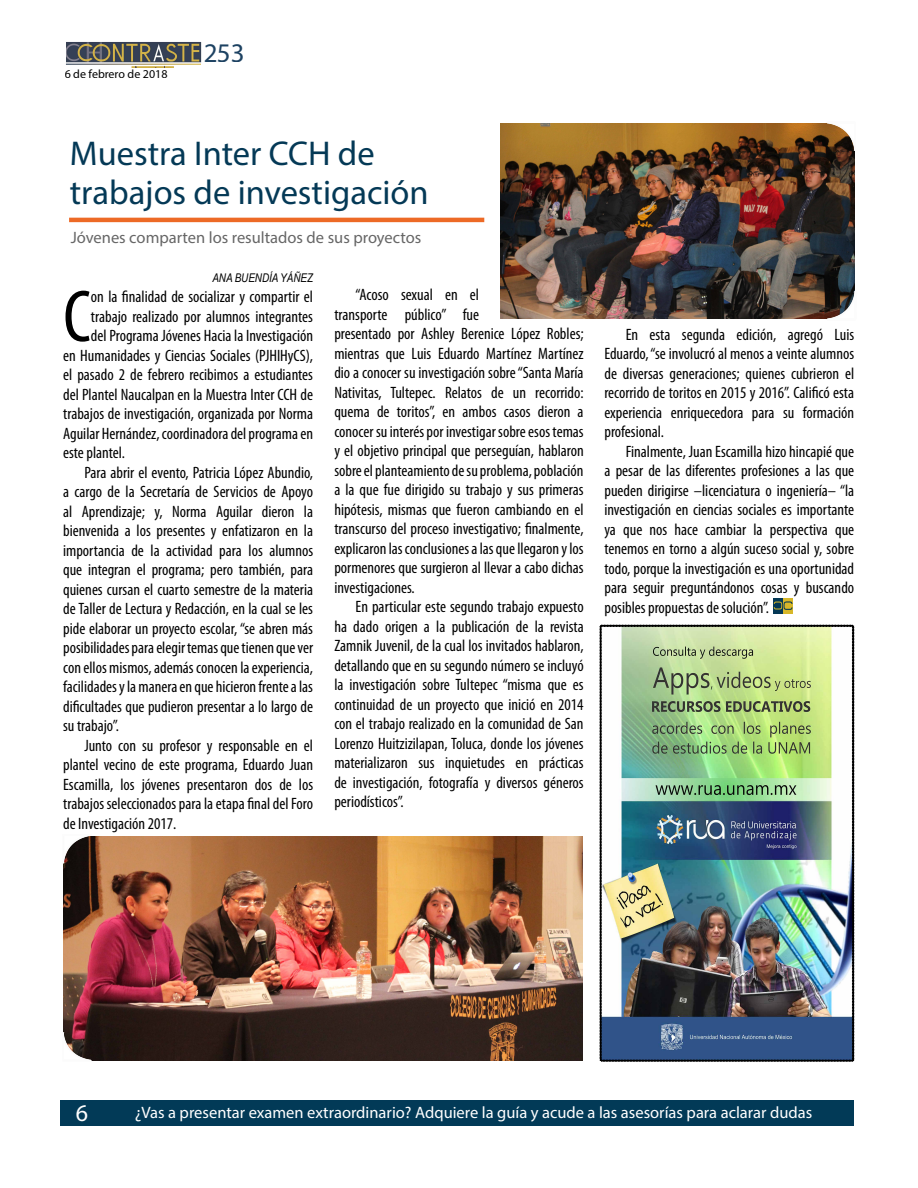
<style>
.page{position:relative;width:918px;height:1188px;background:#fff}
.page>*{position:absolute;margin:0;border:0;box-sizing:border-box;transform-origin:0 0}
.t1{font:condensed 74.4px "Myriad Pro";color:#000}
.t2{font:34.5px/39px "Myriad Pro";color:#043956}
.t3{font:27px "Myriad Pro";color:#1d4262}
.t4{font:24px "Myriad Pro";color:#fff}
.t5{font:condensed 16.5px/19.5px "Myriad Pro";color:#000;text-align:justify}
.t6{font:16.5px "Myriad Pro";color:#fff}
.t7{font:16.5px "Myriad Pro";color:#666}
.t8{font:12px "Myriad Pro";color:#000}
.t9{font:italic 12px "Arial Narrow";color:#000}
</style>
<div class="page">
<div style="left:61px;top:1100px;width:793px;height:25px;background:#023a57"></div>
<img style="left:66px;top:42px;width:136px;height:25px">
<hr style="left:69px;top:218px;width:415px;height:4px;background:#ed6a26">
<img style="left:63px;top:836px;width:520px;height:224px">
<svg style="left:63px;top:836px;width:29px;height:28px"></svg>
<svg style="left:63px;top:1033px;width:28px;height:27px"></svg>
<div style="left:773px;top:599px;width:10px;height:7px;background:#043855"></div>
<div style="left:773px;top:606px;width:10px;height:8px;background:#043855"></div>
<div style="left:783px;top:599px;width:10px;height:7px;background:#d7b729"></div>
<div style="left:783px;top:606px;width:10px;height:8px;background:#d7b729"></div>
<svg style="left:773px;top:601px;width:19px;height:9px"></svg>
<img style="left:500px;top:123px;width:354px;height:195px">
<svg style="left:827px;top:123px;width:28px;height:28px"></svg>
<svg style="left:827px;top:291px;width:28px;height:28px"></svg>
<img style="left:600px;top:625px;width:254px;height:437px">
<p class="t8" style="left:65px;top:66px;width:104px">6 de febrero de 2018</p>
<h3 class="t3" style="left:203px;top:36px;width:43px">253</h3>
<h2 class="t2" style="left:70px;top:133px;width:360px">Muestra Inter CCH de trabajos de investigación</h2>
<p class="t7" style="left:71px;top:227px;width:352px">Jóvenes comparten los resultados de sus proyectos</p>
<p class="t9" style="left:212px;top:269px;width:102px">ANA BUENDÍA YÁÑEZ</p>
<h1 class="t1" style="left:63px;top:276px;width:29px">C</h1>
<p class="t5" style="left:91px;top:287px;width:224px">on la finalidad de socializar y compartir el</p>
<p class="t5" style="left:334px;top:285px;width:251px;text-align:left;text-indent:21px">“Acoso sexual en el<br>transporte público” fue<br>presentado por Ashley Berenice López Robles; mientras que Luis Eduardo Martínez Martínez dio a conocer su investigación sobre “Santa María Nativitas, Tultepec. Relatos de un recorrido: quema de toritos”, en ambos casos dieron a conocer su interés por investigar sobre esos temas y el objetivo principal que perseguían, hablaron sobre el planteamiento de su problema, población a la que fue dirigido su trabajo y sus primeras hipótesis, mismas que fueron cambiando en el transcurso del proceso investigativo; finalmente, explicaron las conclusiones a las que llegaron y los pormenores que surgieron al llevar a cabo dichas investigaciones.</p>
<p class="t5" style="left:334px;top:597px;width:251px;text-indent:21px">En particular este segundo trabajo expuesto ha dado origen a la publicación de la revista Zamnik Juvenil, de la cual los invitados hablaron, detallando que en su segundo número se incluyó la investigación sobre Tultepec “misma que es continuidad de un proyecto que inició en 2014 con el trabajo realizado en la comunidad de San Lorenzo Huitzizilapan, Toluca, donde los jóvenes materializaron sus inquietudes en prácticas de investigación, fotografía y diversos géneros periodísticos”.</p>
<p class="t5" style="left:91px;top:307px;width:224px">trabajo realizado por alumnos integrantes</p>
<p class="t5" style="left:91px;top:326px;width:224px">del Programa Jóvenes Hacia la Investigación</p>
<p class="t5" style="left:63px;top:346px;width:251px">en Humanidades y Ciencias Sociales (PJHIHyCS),</p>
<p class="t5" style="left:63px;top:365px;width:251px">el pasado 2 de febrero recibimos a estudiantes</p>
<p class="t5" style="left:63px;top:385px;width:251px">del Plantel Naucalpan en la Muestra Inter CCH de</p>
<p class="t5" style="left:63px;top:404px;width:251px">trabajos de investigación, organizada por Norma</p>
<p class="t5" style="left:63px;top:424px;width:251px">Aguilar Hernández, coordinadora del programa en</p>
<p class="t5" style="left:63px;top:443px;width:63px">este plantel.</p>
<p class="t5" style="left:84px;top:463px;width:230px">Para abrir el evento, Patricia López Abundio,</p>
<p class="t5" style="left:63px;top:482px;width:251px">a cargo de la Secretaría de Servicios de Apoyo</p>
<p class="t5" style="left:63px;top:502px;width:251px">al Aprendizaje; y, Norma Aguilar dieron la</p>
<p class="t5" style="left:63px;top:521px;width:251px">bienvenida a los presentes y enfatizaron en la</p>
<p class="t5" style="left:63px;top:541px;width:251px">importancia de la actividad para los alumnos</p>
<p class="t5" style="left:63px;top:560px;width:251px">que integran el programa; pero también, para</p>
<p class="t5" style="left:63px;top:580px;width:251px">quienes cursan el cuarto semestre de la materia</p>
<p class="t5" style="left:63px;top:599px;width:251px">de Taller de Lectura y Redacción, en la cual se les</p>
<p class="t5" style="left:63px;top:619px;width:251px">pide elaborar un proyecto escolar, “se abren más</p>
<p class="t5" style="left:63px;top:638px;width:251px">posibilidades para elegir temas que tienen que ver</p>
<p class="t5" style="left:63px;top:658px;width:251px">con ellos mismos, además conocen la experiencia,</p>
<p class="t5" style="left:63px;top:677px;width:251px">facilidades y la manera en que hicieron frente a las</p>
<p class="t5" style="left:63px;top:697px;width:251px">dificultades que pudieron presentar a lo largo de</p>
<p class="t5" style="left:63px;top:716px;width:57px">su trabajo”.</p>
<p class="t5" style="left:84px;top:736px;width:230px">Junto con su profesor y responsable en el</p>
<p class="t5" style="left:63px;top:755px;width:251px">plantel vecino de este programa, Eduardo Juan</p>
<p class="t5" style="left:63px;top:775px;width:251px">Escamilla, los jóvenes presentaron dos de los</p>
<p class="t5" style="left:63px;top:794px;width:251px">trabajos seleccionados para la etapa final del Foro</p>
<p class="t5" style="left:63px;top:814px;width:115px">de Investigación 2017.</p>
<p class="t5" style="left:604px;top:325px;width:251px;text-indent:21px">En esta segunda edición, agregó Luis Eduardo, “se involucró al menos a veinte alumnos de diversas generaciones; quienes cubrieron el recorrido de toritos en 2015 y 2016”. Calificó esta experiencia enriquecedora para su formación profesional.</p>
<p class="t5" style="left:604px;top:442px;width:251px;text-indent:21px">Finalmente, Juan Escamilla hizo hincapié que a pesar de las diferentes profesiones a las que pueden dirigirse –licenciatura o ingeniería– “la investigación en ciencias sociales es importante ya que nos hace cambiar la perspectiva que tenemos en torno a algún suceso social y, sobre todo, porque la investigación es una oportunidad para seguir preguntándonos cosas y buscando posibles propuestas de solución”.</p>
<h3 class="t4" style="left:76px;top:1099px;width:14px">6</h3>
<p class="t6" style="left:135px;top:1102px;width:679px">¿Vas a presentar examen extraordinario? Adquiere la guía y acude a las asesorías para aclarar dudas</p>
</div>
